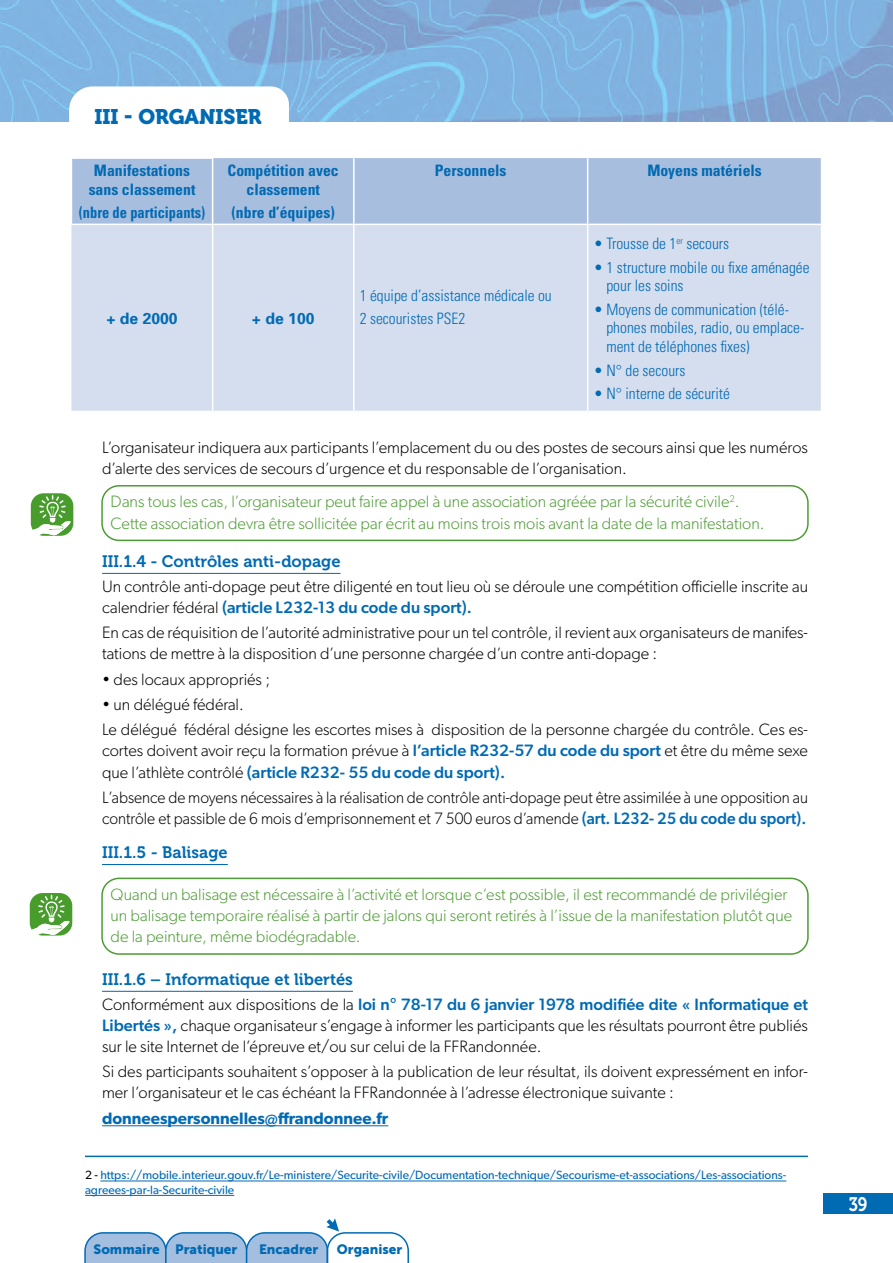
<style>
.page{position:relative;width:893px;height:1263px;background:#fff}
.page>*{position:absolute;margin:0;border:0;box-sizing:border-box;transform-origin:0 0}
.Titre_Niv_1{font:21px "Museo 900";color:#006ab3}
.t1{font:19.5px "Museo 700";color:#fff;scale:.85 1}
.txt_courant-retrait{font:300 16.5px/21px "Gibson";color:#000}
.Filer_vert{font:300 16.5px/21px "Gibson";color:#4d9b34}
.Titre_Niv_3{font:16.5px "Museo 700";color:#006ab3}
.txt_courant-retrait-2{font:600 16.5px "Gibson";color:#006ab3}
.txt_courant_-_retrai{font:300 condensed 15.75px/18.9px "Univers";color:#006ab3}
.txt_courant-retrait-3{font:700 condensed 15.75px/18.9px "Univers";color:#006ab3;text-align:center}
.txt_courant-retrait-4{font:700 condensed 15.75px "Univers";color:#006ab3;scale:.92 1}
.txt_courant-retrait-5{font:700 15.75px "Univers";color:#006ab3}
.t2{font:13.5px "Museo Sans 900";color:#006ab3}
.t3{font:12px/14.4px "Gibson";color:#006ab3}
.s1{font-weight:500;color:#006ab3}
.s2{color:#000}
</style>
<div class="page">
<div style="left:101px;top:485px;width:708px;height:56px;border:2px solid #4d9b34;border-radius:17px"></div>
<hr style="left:102px;top:573px;width:239px;height:1px;background:#006ab3">
<hr style="left:102px;top:864px;width:126px;height:1px;background:#006ab3">
<div style="left:101px;top:878px;width:708px;height:77px;border:2px solid #4d9b34;border-radius:17px"></div>
<hr style="left:102px;top:991px;width:251px;height:1px;background:#006ab3">
<hr style="left:102px;top:1125px;width:286px;height:1px;background:#006ab3">
<div style="left:72px;top:158px;width:749px;height:66px;background:#a8bede"></div>
<div style="left:71px;top:225px;width:750px;height:186px;background:#d5deee"></div>
<hr style="left:71px;top:157px;width:142px;height:2px;background:#fff">
<hr style="left:212px;top:159px;width:1px;height:65px;background:#fff">
<hr style="left:353px;top:158px;width:2px;height:66px;background:#fff">
<hr style="left:587px;top:158px;width:1px;height:66px;background:#fff">
<hr style="left:212px;top:225px;width:1px;height:186px;background:#fff">
<hr style="left:353px;top:225px;width:2px;height:186px;background:#fff">
<hr style="left:587px;top:225px;width:1px;height:186px;background:#fff">
<hr style="left:85px;top:1155px;width:723px;height:2px;background:#006ab3">
<hr style="left:100px;top:1181px;width:686px;height:1px;background:#006ab3">
<hr style="left:85px;top:1195px;width:149px;height:1px;background:#006ab3">
<svg style="left:31px;top:493px;width:42px;height:43px"></svg>
<svg style="left:30px;top:893px;width:42px;height:42px"></svg>
<svg style="left:69px;top:86px;width:220px;height:36px"></svg>
<svg style="left:84px;top:1218px;width:325px;height:45px"></svg>
<div style="left:823px;top:1193px;width:69px;height:20px;background:#006ab3"></div>
<p class="Titre_Niv_1" style="left:94px;top:105px;width:169px">III - ORGANISER</p>
<p class="txt_courant-retrait-3" style="left:89px;top:161px;width:108px">Manifestations sans classement</p>
<p class="txt_courant-retrait-4" style="left:79px;top:203px;width:139px">(nbre de participants)</p>
<p class="txt_courant-retrait-3" style="left:228px;top:161px;width:113px">Compétition avec classement</p>
<p class="txt_courant-retrait-3" style="left:232px;top:203px;width:105px">(nbre d’équipes)</p>
<p class="txt_courant-retrait-5" style="left:106px;top:309px;width:73px">+ de 2000</p>
<p class="txt_courant-retrait-5" style="left:252px;top:309px;width:64px">+ de 100</p>
<p class="txt_courant-retrait-3" style="left:435px;top:161px;width:73px">Personnels</p>
<p class="txt_courant-retrait-3" style="left:647px;top:161px;width:116px">Moyens matériels</p>
<p class="txt_courant_-_retrai" style="left:360px;top:286px;width:193px">1 équipe d’assistance médicale ou</p>
<p class="txt_courant_-_retrai" style="left:360px;top:309px;width:107px">2 secouristes PSE2</p>
<p class="txt_courant_-_retrai" style="left:594px;top:234px;width:137px">• Trousse de 1<sup>er</sup> secours</p>
<p class="txt_courant_-_retrai" style="left:606px;top:257px;width:205px;text-indent:-13px">• 1 structure mobile ou fixe aménagée pour les soins</p>
<p class="txt_courant_-_retrai" style="left:606px;top:299px;width:199px;text-indent:-13px">• Moyens de communication (télé&shy;phones mobiles, radio, ou emplace&shy;ment de téléphones fixes)</p>
<p class="txt_courant_-_retrai" style="left:594px;top:360px;width:93px">• N° de secours</p>
<p class="txt_courant_-_retrai" style="left:594px;top:383px;width:138px">• N° interne de sécurité</p>
<p class="txt_courant-retrait" style="left:102px;top:436px;width:707px">L’organisateur indiquera aux participants l’emplacement du ou des postes de secours ainsi que les numéros d’alerte des services de secours d’urgence et du responsable de l’organisation.</p>
<p class="Filer_vert" style="left:111px;top:491px;width:655px">Dans tous les cas, l’organisateur peut faire appel à une association agréée par la sécurité civile<sup>2</sup>.<br>Cette association devra être sollicitée par écrit au moins trois mois avant la date de la manifestation.</p>
<p class="Titre_Niv_3" style="left:102px;top:552px;width:240px">III.1.4 - Contrôles anti-dopage</p>
<p class="txt_courant-retrait" style="left:102px;top:576px;width:707px">Un contrôle anti-dopage peut être diligenté en tout lieu où se déroule une compétition officielle inscrite au calendrier fédéral <span class="s1">(article L232-13 du code du sport).</span></p>
<p class="txt_courant-retrait" style="left:102px;top:622px;width:707px">En cas de réquisition de l’autorité administrative pour un tel contrôle, il revient aux organisateurs de manifes&shy;tations de mettre à la disposition d’une personne chargée d’un contre anti-dopage :</p>
<p class="txt_courant-retrait" style="left:102px;top:668px;width:169px">• des locaux appropriés ;</p>
<p class="txt_courant-retrait" style="left:102px;top:694px;width:143px">• un délégué fédéral.</p>
<p class="txt_courant-retrait" style="left:102px;top:719px;width:707px;text-align:justify">Le délégué́ fédéral désigne les escortes mises à disposition de la personne chargée du contrôle. Ces es&shy;cortes doivent avoir reçu la formation prévue à <span class="s1">l’article R232-57 du code du sport</span> et être du même sexe que l’athlète contrôlé́<span class="s1">(article R232- 55 du code du sport).</span></p>
<p class="txt_courant-retrait" style="left:102px;top:786px;width:707px">L’absence de moyens nécessaires à la réalisation de contrôle anti-dopage peut être assimilée à une opposition au contrôle et passible de 6 mois d’emprisonnement et 7 500 euros d’amende <span class="s1">(art. L232- 25 du code du sport).</span></p>
<p class="Titre_Niv_3" style="left:102px;top:843px;width:127px">III.1.5 - Balisage</p>
<p class="Filer_vert" style="left:111px;top:884px;width:683px">Quand un balisage est nécessaire à l’activité et lorsque c’est possible, il est recommandé de privilégier un balisage temporaire réalisé à partir de jalons qui seront retirés à l’issue de la manifestation plutôt que de la peinture, même biodégradable.</p>
<p class="Titre_Niv_3" style="left:102px;top:970px;width:252px">III.1.6 – Informatique et libertés</p>
<p class="txt_courant-retrait" style="left:102px;top:993px;width:707px;text-align:justify">Conformément aux dispositions de la <span class="s1">loi n° 78-17 du 6 janvier 1978 modifiée dite « Informatique et Libertés »,</span> chaque organisateur s’engage à informer les participants que les résultats pourront être publiés sur le site Internet de l’épreuve et/ou sur celui de la FFRandonnée.</p>
<p class="txt_courant-retrait" style="left:102px;top:1061px;width:707px">Si des participants souhaitent s’opposer à la publication de leur résultat, ils doivent expressément en infor&shy;mer l’organisateur et le cas échéant la FFRandonnée à l’adresse électronique suivante :</p>
<p class="txt_courant-retrait-2" style="left:102px;top:1108px;width:288px">donneespersonnelles@ffrandonnee.fr</p>
<p class="t3" style="left:85px;top:1168px;width:703px"><span class="s2">2 -</span> https://mobile.interieur.gouv.fr/Le-ministere/Securite-civile/Documentation-technique/Secourisme-et-associations/Les-associations&shy;agreees-par-la-Securite-civile</p>
<p class="t2" style="left:94px;top:1241px;width:145px">Sommaire Pratiquer</p>
<p class="t2" style="left:259px;top:1241px;width:61px">Encadrer</p>
<p class="t2" style="left:337px;top:1241px;width:67px">Organiser</p>
<p class="t1" style="left:849px;top:1193px;width:23px">39</p>
</div>
